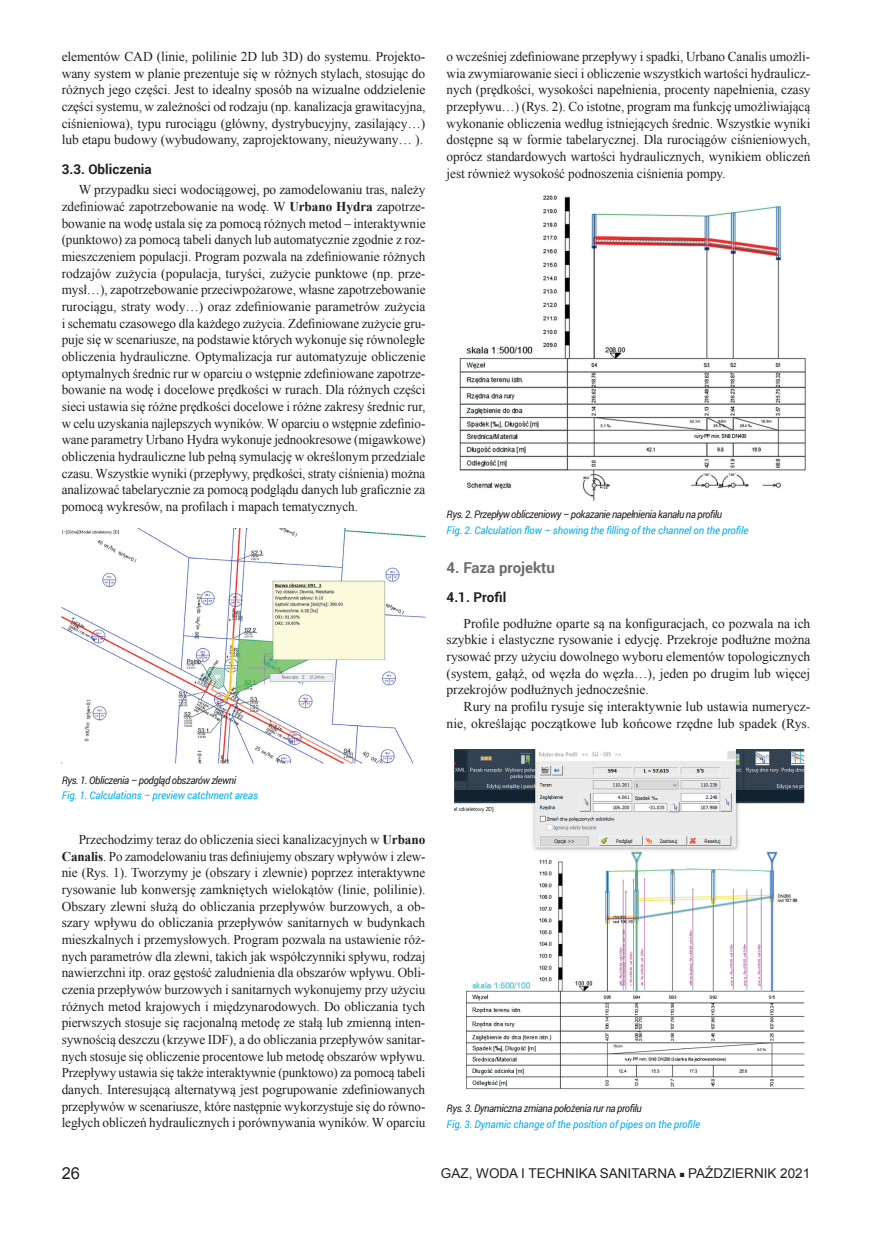
<style>
.page{position:relative;width:872px;height:1234px;background:#fff}
.page>*{position:absolute;margin:0;border:0;box-sizing:border-box;transform-origin:0 0}
.t1{font:16.5px "Arial";color:#231f20}
.srodtytul{font:700 15px "Roboto";color:#6c6d70}
.Tekst{font:13.5px/16.6px "Times New Roman";letter-spacing:-.005em;color:#231f20;text-align:justify}
.t2{font:13.5px "Arial";color:#231f20}
.srodtytul_1{font:700 13.5px "Roboto";color:#231f20}
.Podpis_pod_rys_ANG{font:italic 10.5px "Roboto";letter-spacing:-.01em;color:#00aeef;scale:.96 1}
.Podpis_pod_rys_POL{font:italic 10.5px "Roboto";letter-spacing:-.04em;color:#231f20;scale:.94 1}
.s1{font-weight:700}
.s2{font-size:9px}
</style>
<div class="page">
<img style="left:62px;top:528px;width:363px;height:235px">
<img style="left:459px;top:195px;width:347px;height:306px">
<img style="left:454px;top:749px;width:350px;height:341px">
<p class="Tekst" style="left:62px;top:48px;width:365px">elementów CAD (linie, polilinie 2D lub 3D) do systemu. Projekto&shy;wany system w planie prezentuje się w różnych stylach, stosując do różnych jego części. Jest to idealny sposób na wizualne oddzielenie części systemu, w zależności od rodzaju (np. kanalizacja grawitacyjna, ciśnieniowa), typu rurociągu (główny, dystrybucyjny, zasilający…) lub etapu budowy (wybudowany, zaprojektowany, nieużywany… ).</p>
<p class="srodtytul_1" style="left:62px;top:159px;width:92px">3.3. Obliczenia</p>
<p class="Tekst" style="left:62px;top:181px;width:365px;text-indent:17px">W przypadku sieci wodociągowej, po zamodelowaniu tras, należy zdefiniować zapotrzebowanie na wodę. W <span class="s1">Urbano Hydra</span> zapotrze&shy;bowanie na wodę ustala się za pomocą różnych metod – interaktywnie (punktowo) za pomocą tabeli danych lub automatycznie zgodnie z roz&shy;mieszczeniem populacji. Program pozwala na zdefiniowanie różnych rodzajów zużycia (populacja, turyści, zużycie punktowe (np. prze&shy;mysł…), zapotrzebowanie przeciwpożarowe, własne zapotrzebowanie rurociągu, straty wody…) oraz zdefiniowanie parametrów zużycia i schematu czasowego dla każdego zużycia. Zdefiniowane zużycie gru&shy;puje się w scenariusze, na podstawie których wykonuje się równoległe obliczenia hydrauliczne. Optymalizacja rur automatyzuje obliczenie optymalnych średnic rur w oparciu o wstępnie zdefiniowane zapotrze&shy;bowanie na wodę i docelowe prędkości w rurach. Dla różnych części sieci ustawia się różne prędkości docelowe i różne zakresy średnic rur, w celu uzyskania najlepszych wyników. W oparciu o wstępnie zdefinio&shy;wane parametry Urbano Hydra wykonuje jednookresowe (migawkowe) obliczenia hydrauliczne lub pełną symulację w określonym przedziale czasu. Wszystkie wyniki (przepływy, prędkości, straty ciśnienia) można analizować tabelarycznie za pomocą podglądu danych lub graficznie za pomocą wykresów, na profilach i mapach tematycznych.</p>
<p class="Podpis_pod_rys_POL" style="left:62px;top:772px;width:187px">Rys. 1. Obliczenia – podgląd obszarów zlewni</p>
<p class="Podpis_pod_rys_ANG" style="left:62px;top:788px;width:206px">Fig. 1. Calculations – preview catchment areas</p>
<p class="Tekst" style="left:62px;top:830px;width:365px;text-indent:17px">Przechodzimy teraz do obliczenia sieci kanalizacyjnych w <span class="s1">Urbano Canalis</span>. Po zamodelowaniu tras definiujemy obszary wpływów i zlew&shy;nie (Rys. 1). Tworzymy je (obszary i zlewnie) poprzez interaktywne rysowanie lub konwersję zamkniętych wielokątów (linie, polilinie).<br>Obszary zlewni służą do obliczania przepływów burzowych, a ob&shy;szary wpływu do obliczania przepływów sanitarnych w budynkach mieszkalnych i przemysłowych. Program pozwala na ustawienie róż&shy;nych parametrów dla zlewni, takich jak współczynniki spływu, rodzaj nawierzchni itp. oraz gęstość zaludnienia dla obszarów wpływu. Obli&shy;czenia przepływów burzowych i sanitarnych wykonujemy przy użyciu różnych metod krajowych i międzynarodowych. Do obliczania tych pierwszych stosuje się racjonalną metodę ze stałą lub zmienną inten&shy;sywnością deszczu (krzywe IDF), a do obliczania przepływów sanitar&shy;nych stosuje się obliczenie procentowe lub metodę obszarów wpływu.<br>Przepływy ustawia się także interaktywnie (punktowo) za pomocą tabeli danych. Interesującą alternatywą jest pogrupowanie zdefiniowanych przepływów w scenariusze, które następnie wykorzystuje się do równo&shy;ległych obliczeń hydraulicznych i porównywania wyników. W oparciu</p>
<p class="Tekst" style="left:446px;top:48px;width:365px">o wcześniej zdefiniowane przepływy i spadki, Urbano Canalis umożli&shy;wia zwymiarowanie sieci i obliczenie wszystkich wartości hydraulicz&shy;nych (prędkości, wysokości napełnienia, procenty napełnienia, czasy przepływu…) (Rys. 2). Co istotne, program ma funkcję umożliwiającą wykonanie obliczenia według istniejących średnic. Wszystkie wyniki dostępne są w formie tabelarycznej. Dla rurociągów ciśnieniowych, oprócz standardowych wartości hydraulicznych, wynikiem obliczeń jest również wysokość podnoszenia ciśnienia pompy.</p>
<p class="Podpis_pod_rys_POL" style="left:446px;top:507px;width:294px">Rys. 2. Przepływ obliczeniowy – pokazanie napełnienia kanału na profilu</p>
<p class="Podpis_pod_rys_ANG" style="left:446px;top:522px;width:316px">Fig. 2. Calculation flow – showing the filling of the channel on the profile</p>
<p class="srodtytul" style="left:446px;top:557px;width:110px">4. Faza projektu</p>
<p class="srodtytul_1" style="left:446px;top:588px;width:61px">4.1. Profil</p>
<p class="Tekst" style="left:446px;top:614px;width:365px;text-indent:17px">Profile podłużne oparte są na konfiguracjach, co pozwala na ich szybkie i elastyczne rysowanie i edycję. Przekroje podłużne można rysować przy użyciu dowolnego wyboru elementów topologicznych (system, gałąź, od węzła do węzła…), jeden po drugim lub więcej przekrojów podłużnych jednocześnie.</p>
<p class="Tekst" style="left:446px;top:697px;width:365px;text-align:right">Rury na profilu rysuje się interaktywnie lub ustawia numerycz&shy;nie, określając początkowe lub końcowe rzędne lub spadek (Rys.</p>
<p class="Podpis_pod_rys_POL" style="left:446px;top:1100px;width:209px">Rys. 3. Dynamiczna zmiana położenia rur na profilu</p>
<p class="Podpis_pod_rys_ANG" style="left:446px;top:1116px;width:266px">Fig. 3. Dynamic change of the position of pipes on the profile</p>
<p class="t1" style="left:62px;top:1161px;width:20px">26</p>
<p class="t2" style="left:441px;top:1164px;width:371px">GAZ, WODA I TECHNIKA SANITARNA <span class="s2">■</span> PAŹDZIERNIK 2021</p>
</div>
